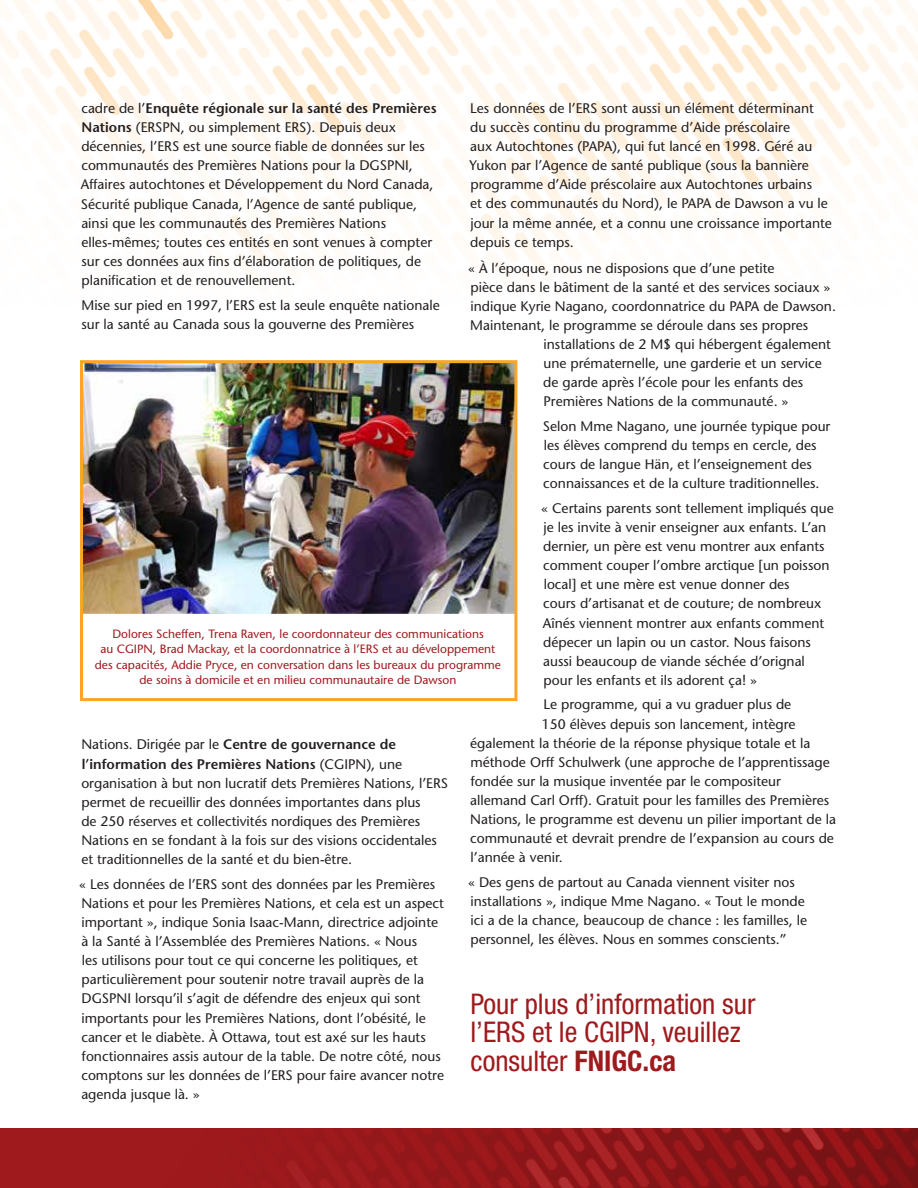
<style>
.page{position:relative;width:918px;height:1188px;background:#fff}
.page>*{position:absolute;margin:0;border:0;box-sizing:border-box;transform-origin:0 0}
.t1{font:condensed 28.5px/28.5px "Helvetica Neue LT Std";color:#9f1a1d}
.t2{font:500 13.8px/19px "Stone Sans Std";color:#231f20}
.t3{font:500 12px/15.3px "Stone Sans Std";color:#9f1a1d;text-align:center}
.s1{font-weight:600}
.s2{font-weight:700}
</style>
<div class="page">
<img style="left:0;top:0;width:918px;height:277px">
<div style="left:0;top:1128px;width:918px;height:60px;background:#9f1a1d"></div>
<img style="left:330px;top:1128px;width:588px;height:60px">
<img style="left:80px;top:360px;width:438px;height:342px">
<p class="t2" style="left:470px;top:99px;width:364px">Les données de l’ERS sont aussi un élément déterminant du succès continu du programme d’Aide préscolaire<br>aux Autochtones (PAPA), qui fut lancé en 1998. Géré au Yukon par l’Agence de santé publique (sous la bannière programme d’Aide préscolaire aux Autochtones urbains<br>et des communautés du Nord), le PAPA de Dawson a vu le jour la même année, et a connu une croissance importante depuis ce temps.</p>
<p class="t2" style="left:468px;top:258px;width:308px">« À l’époque, nous ne disposions que d’une petite</p>
<p class="t2" style="left:470px;top:277px;width:362px">pièce dans le bâtiment de la santé et des services sociaux »</p>
<p class="t2" style="left:470px;top:296px;width:367px">indique Kyrie Nagano, coordonnatrice du PAPA de Dawson.</p>
<p class="t2" style="left:470px;top:316px;width:340px">Maintenant, le programme se déroule dans ses propres</p>
<p class="t2" style="left:544px;top:335px;width:289px">installations de 2 M$ qui hébergent également</p>
<p class="t2" style="left:543px;top:354px;width:280px">une prématernelle, une garderie et un service</p>
<p class="t2" style="left:543px;top:373px;width:262px">de garde après l’école pour les enfants des</p>
<p class="t2" style="left:543px;top:392px;width:247px">Premières Nations de la communauté. »</p>
<p class="t2" style="left:543px;top:417px;width:289px">Selon Mme Nagano, une journée typique pour les élèves comprend du temps en cercle, des cours de langue Hän, et l’enseignement des connaissances et de la culture traditionnelles.</p>
<p class="t2" style="left:541px;top:498px;width:294px">« Certains parents sont tellement impliqués que je les invite à venir enseigner aux enfants. L’an dernier, un père est venu montrer aux enfants comment couper l’ombre arctique [un poisson local] et une mère est venue donner des<br>cours d’artisanat et de couture; de nombreux Aînés viennent montrer aux enfants comment dépecer un lapin ou un castor. Nous faisons aussi beaucoup de viande séchée d’orignal pour les enfants et ils adorent ça! »</p>
<p class="t2" style="left:543px;top:695px;width:249px">Le programme, qui a vu graduer plus de</p>
<p class="t2" style="left:542px;top:714px;width:255px">150 élèves depuis son lancement, intègre</p>
<p class="t2" style="left:470px;top:733px;width:342px">également la théorie de la réponse physique totale et la</p>
<p class="t2" style="left:470px;top:752px;width:361px">méthode Orff Schulwerk (une approche de l’apprentissage</p>
<p class="t2" style="left:471px;top:772px;width:312px">fondée sur la musique inventée par le compositeur</p>
<p class="t2" style="left:470px;top:791px;width:361px">allemand Carl Orff). Gratuit pour les familles des Premières</p>
<p class="t2" style="left:470px;top:810px;width:367px">Nations, le programme est devenu un pilier important de la</p>
<p class="t2" style="left:470px;top:829px;width:365px">communauté et devrait prendre de l’expansion au cours de</p>
<p class="t2" style="left:471px;top:848px;width:94px">l’année à venir.</p>
<p class="t2" style="left:468px;top:873px;width:341px">« Des gens de partout au Canada viennent visiter nos installations », indique Mme Nagano. « Tout le monde ici a de la chance, beaucoup de chance : les familles, le personnel, les élèves. Nous en sommes conscients.”</p>
<p class="t2" style="left:81px;top:99px;width:357px">cadre de l’<span class="s1">Enquête régionale sur la santé des Premières Nations</span> (ERSPN, ou simplement ERS). Depuis deux décennies, l’ERS est une source fiable de données sur les communautés des Premières Nations pour la DGSPNI, Affaires autochtones et Développement du Nord Canada, Sécurité publique Canada, l’Agence de santé publique, ainsi que les communautés des Premières Nations elles-mêmes; toutes ces entités en sont venues à compter sur ces données aux fins d’élaboration de politiques, de planification et de renouvellement.</p>
<p class="t2" style="left:81px;top:295px;width:360px">Mise sur pied en 1997, l’ERS est la seule enquête nationale sur la santé au Canada sous la gouverne des Premières</p>
<p class="t3" style="left:95px;top:626px;width:408px">Dolores Scheffen, Trena Raven, le coordonnateur des communications<br>au CGIPN, Brad Mackay, et la coordonnatrice à l’ERS et au développement des capacités, Addie Pryce, en conversation dans les bureaux du programme de soins à domicile et en milieu communautaire de Dawson</p>
<p class="t2" style="left:81px;top:735px;width:368px">Nations. Dirigée par le <span class="s1">Centre de gouvernance de l’information des Premières Nations</span> (CGIPN), une organisation à but non lucratif dets Premières Nations, l’ERS permet de recueillir des données importantes dans plus<br>de 250 réserves et collectivités nordiques des Premières Nations en se fondant à la fois sur des visions occidentales et traditionnelles de la santé et du bien-être.</p>
<p class="t2" style="left:79px;top:874px;width:366px">« Les données de l’ERS sont des données par les Premières Nations et pour les Premières Nations, et cela est un aspect important », indique Sonia Isaac-Mann, directrice adjointe à la Santé à l’Assemblée des Premières Nations. « Nous<br>les utilisons pour tout ce qui concerne les politiques, et particulièrement pour soutenir notre travail auprès de la DGSPNI lorsqu’il s’agit de défendre des enjeux qui sont importants pour les Premières Nations, dont l’obésité, le cancer et le diabète. À Ottawa, tout est axé sur les hauts fonctionnaires assis autour de la table. De notre côté, nous comptons sur les données de l’ERS pour faire avancer notre agenda jusque là. »</p>
<h1 class="t1" style="left:470px;top:989px;width:287px">Pour plus d’information sur l’ERS et le CGIPN, veuillez consulter <span class="s2">FNIGC.ca</span></h1>
</div>
